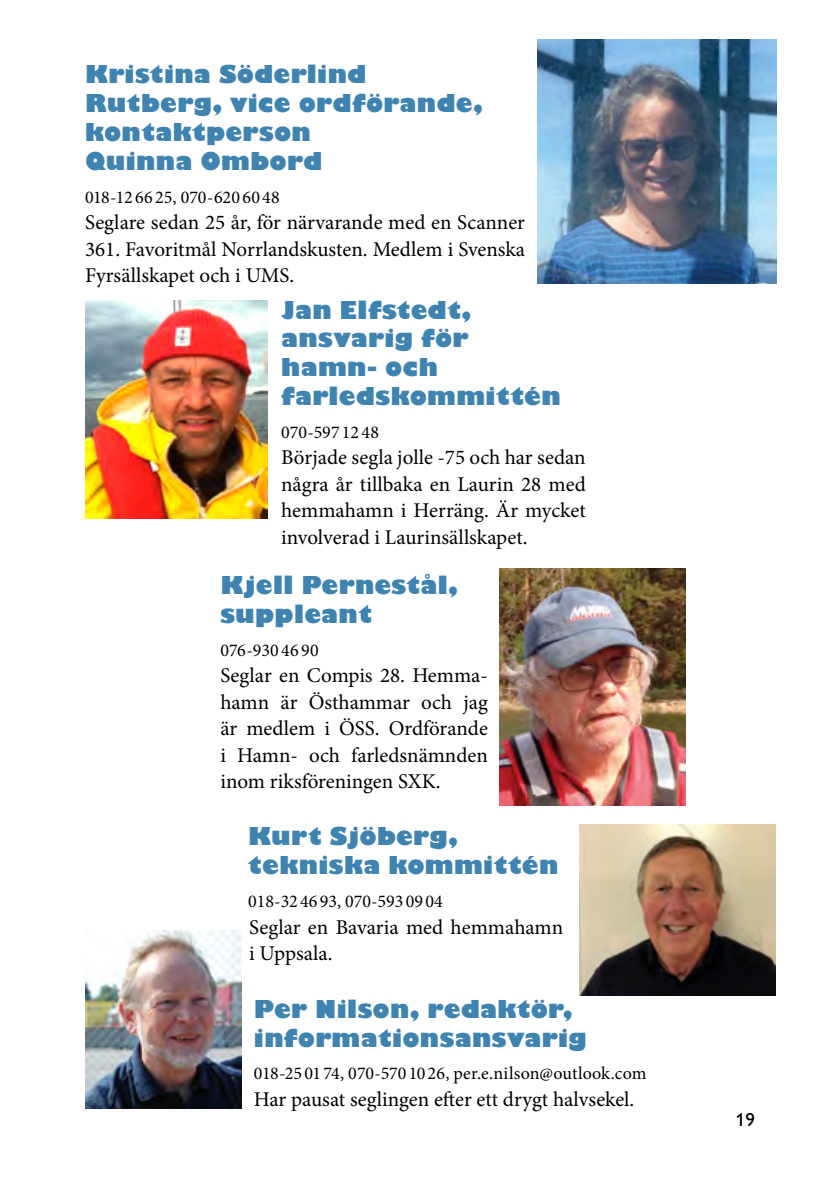
<style>
.page{position:relative;width:840px;height:1191px;background:#fff}
.page>*{position:absolute;margin:0;border:0;box-sizing:border-box;transform-origin:0 0}
.t1{font:800 24px/28.8px "Gill Sans";letter-spacing:.015em;color:#3f83b1}
.t2{font:21px/26.4px "Minion Pro";color:#000;text-align:justify}
.t3{font:19px "Gill Alt One";color:#000}
.t4{font:18px "Minion Pro";color:#000}
.t5{font:18px "Minion Pro";letter-spacing:.02em;color:#000}
</style>
<div class="page">
<img style="left:579px;top:824px;width:196px;height:171px">
<img style="left:85px;top:930px;width:157px;height:178px">
<img style="left:499px;top:568px;width:186px;height:237px">
<img style="left:537px;top:40px;width:238px;height:243px">
<img style="left:85px;top:300px;width:182px;height:219px">
<p class="t1" style="left:85px;top:62px;width:399px">Kristina Söderlind<br>Rutberg, vice ordförande, kontaktperson<br>Quinna Ombord</p>
<p class="t4" style="left:85px;top:185px;width:196px">018-126625, 070-6206048</p>
<p class="t2" style="left:85px;top:209px;width:441px">Seglare sedan 25 år, för närvarande med en Scanner 361. Favoritmål Norrlandskusten. Medlem i Svenska Fyrsällskapet och i UMS.</p>
<p class="t1" style="left:281px;top:297px;width:281px">Jan Elfstedt, ansvarig för hamn- och farledskommittén</p>
<p class="t4" style="left:281px;top:420px;width:99px">070-597 12 48</p>
<p class="t2" style="left:281px;top:444px;width:306px">Började segla jolle -75 och har sedan några år tillbaka en Laurin 28 med hemmahamn i Herräng. Är mycket involverad i Laurinsällskapet.</p>
<p class="t1" style="left:220px;top:573px;width:239px">Kjell Pernestål, suppleant</p>
<p class="t5" style="left:220px;top:638px;width:100px">076-9304690</p>
<p class="t2" style="left:220px;top:662px;width:269px">Seglar en Compis 28. Hemma&shy;hamn är Östhammar och jag är medlem i ÖSS. Ordförande i Hamn- och farledsnämnden inom riksföreningen SXK.</p>
<p class="t1" style="left:248px;top:824px;width:311px">Kurt Sjöberg, tekniska kommittén</p>
<p class="t4" style="left:248px;top:889px;width:196px">018-32 46 93, 070-593 09 04</p>
<p class="t2" style="left:249px;top:913px;width:315px">Seglar en Bavaria med hemmahamn i Uppsala.</p>
<p class="t1" style="left:254px;top:997px;width:334px">Per Nilson, redaktör, informationsansvarig</p>
<p class="t4" style="left:254px;top:1061px;width:394px">018-25 01 74, 070-570 10 26, per.e.nilson@outlook.com</p>
<p class="t2" style="left:254px;top:1086px;width:381px">Har pausat seglingen efter ett drygt halvsekel.</p>
<p class="t3" style="left:735px;top:1109px;width:20px">19</p>
</div>
